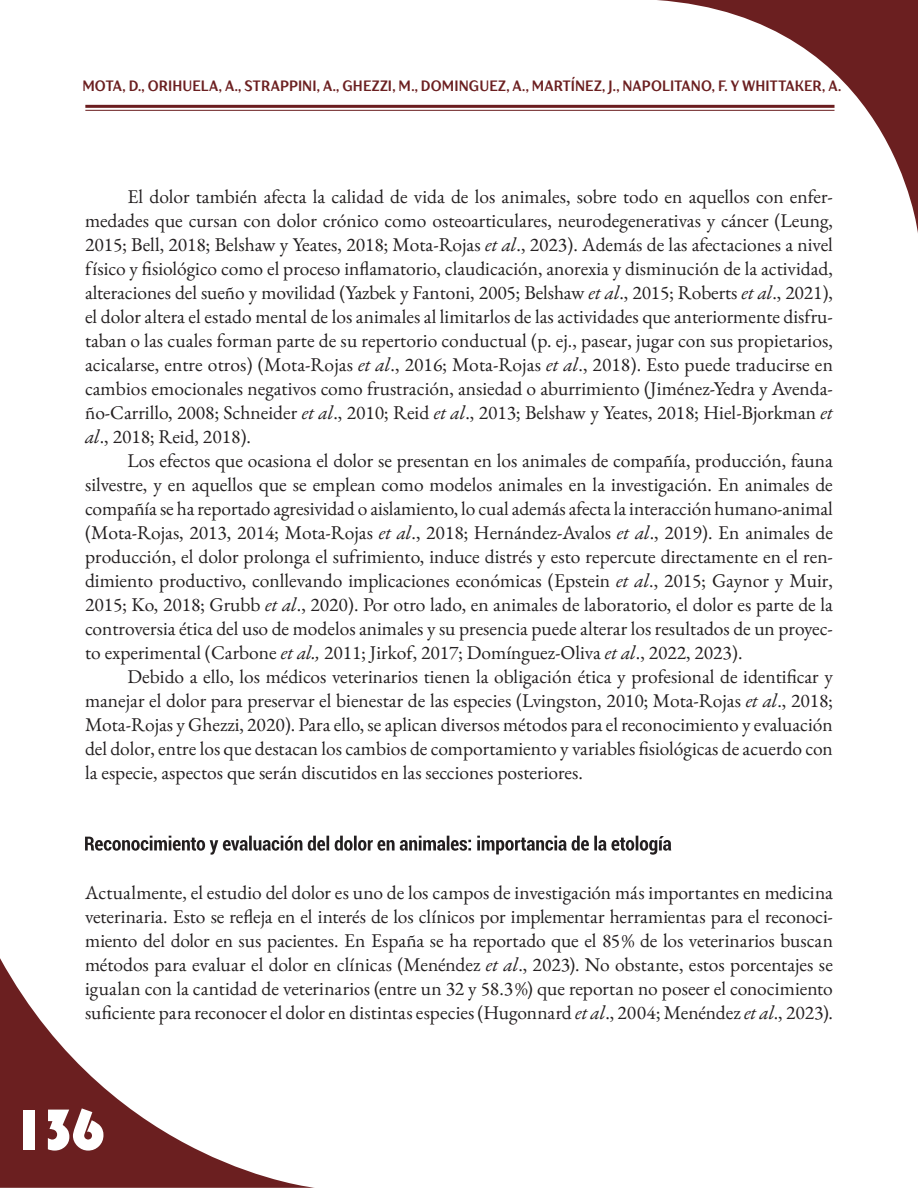
<style>
.page{position:relative;width:918px;height:1188px;background:#fff}
.page>*{position:absolute;margin:0;border:0;box-sizing:border-box;transform-origin:0 0}
.t1{font:60px "Bauhaus 93";color:#fff}
.cuerpo_de_texto{font:19.5px/24px "EB Garamond";color:#231f20;text-align:justify}
.primer_párrafo{font:19.5px/24px "EB Garamond";color:#231f20;text-align:justify}
.t2{font:700 15px "TT Drugs Trl Cnd";letter-spacing:.005em;color:#6b1f20}
.s1{font-style:italic}
</style>
<div class="page">
<svg style="left:0;top:958px;width:315px;height:230px"></svg>
<svg style="left:656px;top:0;width:262px;height:233px"></svg>
<hr style="left:85px;top:105px;width:750px;height:3px;background:#6b1d1f">
<hr style="left:85px;top:110px;width:750px;height:1px;background:#6b1d1f">
<svg style="left:85px;top:836px;width:586px;height:19px"></svg>
<p class="t2" style="left:82px;top:76px;width:760px">MOTA, D., ORIHUELA, A., STRAPPINI, A., GHEZZI, M., DOMINGUEZ, A., MARTÍNEZ, J., NAPOLITANO, F. Y WHITTAKER, A.</p>
<p class="cuerpo_de_texto" style="left:85px;top:184px;width:749px;text-indent:43px">El dolor también afecta la calidad de vida de los animales, sobre todo en aquellos con enfer&shy;medades que cursan con dolor crónico como osteoarticulares, neurodegenerativas y cáncer (Leung, 2015; Bell, 2018; Belshaw y Yeates, 2018; Mota-Rojas <span class="s1">et al</span>., 2023). Además de las afectaciones a nivel físico y fisiológico como el proceso inflamatorio, claudicación, anorexia y disminución de la actividad, alteraciones del sueño y movilidad (Yazbek y Fantoni, 2005; Belshaw <span class="s1">et al</span>., 2015; Roberts <span class="s1">et al</span>., 2021), el dolor altera el estado mental de los animales al limitarlos de las actividades que anteriormente disfru&shy;taban o las cuales forman parte de su repertorio conductual (p. ej., pasear, jugar con sus propietarios, acicalarse, entre otros) (Mota-Rojas <span class="s1">et al</span>., 2016; Mota-Rojas <span class="s1">et al</span>., 2018). Esto puede traducirse en cambios emocionales negativos como frustración, ansiedad o aburrimiento (Jiménez-Yedra y Avenda&shy;ño-Carrillo, 2008; Schneider <span class="s1">et al</span>., 2010; Reid <span class="s1">et al</span>., 2013; Belshaw y Yeates, 2018; Hiel-Bjorkman <span class="s1">et al</span>., 2018; Reid, 2018).</p>
<p class="cuerpo_de_texto" style="left:85px;top:448px;width:749px;text-indent:43px">Los efectos que ocasiona el dolor se presentan en los animales de compañía, producción, fauna silvestre, y en aquellos que se emplean como modelos animales en la investigación. En animales de compañía se ha reportado agresividad o aislamiento, lo cual además afecta la interacción humano-animal (Mota-Rojas, 2013, 2014; Mota-Rojas <span class="s1">et al</span>., 2018; Hernández-Avalos <span class="s1">et al</span>., 2019). En animales de producción, el dolor prolonga el sufrimiento, induce distrés y esto repercute directamente en el ren&shy;dimiento productivo, conllevando implicaciones económicas (Epstein <span class="s1">et al</span>., 2015; Gaynor y Muir, 2015; Ko, 2018; Grubb <span class="s1">et al</span>., 2020). Por otro lado, en animales de laboratorio, el dolor es parte de la controversia ética del uso de modelos animales y su presencia puede alterar los resultados de un proyec&shy;to experimental (Carbone <span class="s1">et al.,</span> 2011; Jirkof, 2017; Domínguez-Oliva <span class="s1">et al</span>., 2022, 2023).</p>
<p class="cuerpo_de_texto" style="left:85px;top:664px;width:749px;text-indent:43px">Debido a ello, los médicos veterinarios tienen la obligación ética y profesional de identificar y manejar el dolor para preservar el bienestar de las especies (Lvingston, 2010; Mota-Rojas <span class="s1">et al</span>., 2018; Mota-Rojas y Ghezzi, 2020). Para ello, se aplican diversos métodos para el reconocimiento y evaluación del dolor, entre los que destacan los cambios de comportamiento y variables fisiológicas de acuerdo con la especie, aspectos que serán discutidos en las secciones posteriores.</p>
<p class="primer_párrafo" style="left:85px;top:880px;width:750px">Actualmente, el estudio del dolor es uno de los campos de investigación más importantes en medicina veterinaria. Esto se refleja en el interés de los clínicos por implementar herramientas para el reconoci&shy;miento del dolor en sus pacientes. En España se ha reportado que el 85 % de los veterinarios buscan métodos para evaluar el dolor en clínicas (Menéndez <span class="s1">et al</span>., 2023). No obstante, estos porcentajes se igualan con la cantidad de veterinarios (entre un 32 y 58.3 %) que reportan no poseer el conocimiento suficiente para reconocer el dolor en distintas especies (Hugonnard <span class="s1">et al</span>., 2004; Menéndez <span class="s1">et al</span>., 2023).</p>
<h1 class="t1" style="left:12px;top:1096px;width:95px">136</h1>
</div>
